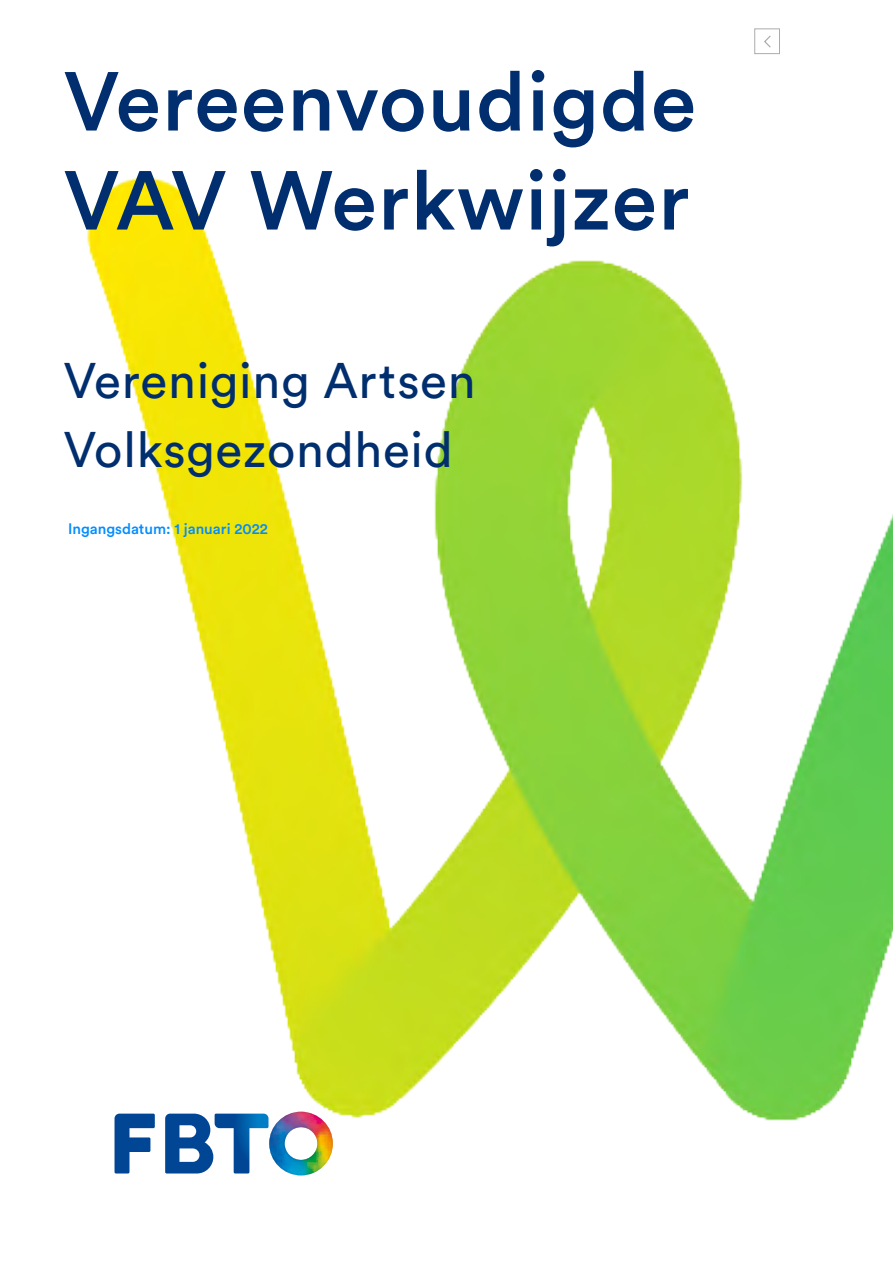
<style>
.page{position:relative;width:893px;height:1263px;background:#fff}
.page>*{position:absolute;margin:0;border:0;box-sizing:border-box;transform-origin:0 0}
.t1{font:500 82.5px/99px "Circular Std";letter-spacing:.015em;color:#002e6e}
.t2{font:49.5px/69px "Circular Std";letter-spacing:.015em;color:#002e6e}
.Tussenkop_10_dodger{font:500 15px "Circular Std";color:#038cff}
</style>
<div class="page">
<img style="left:87px;top:54px;width:806px;height:1122px">
<div style="left:754px;top:28px;width:26px;height:26px;border:1px solid #abacad"></div>
<svg style="left:764px;top:35px;width:7px;height:13px"></svg>
<svg style="left:115px;top:1112px;width:218px;height:63px"></svg>
<h1 class="t1" style="left:64px;top:50px;width:634px">Vereenvoudigde<br>VAV Werkwijzer</h1>
<p class="t2" style="left:64px;top:345px;width:413px">Vereniging Artsen<br>Volksgezondheid</p>
<p class="Tussenkop_10_dodger" style="left:68px;top:519px;width:201px">Ingangsdatum: 1 januari 2022</p>
</div>
